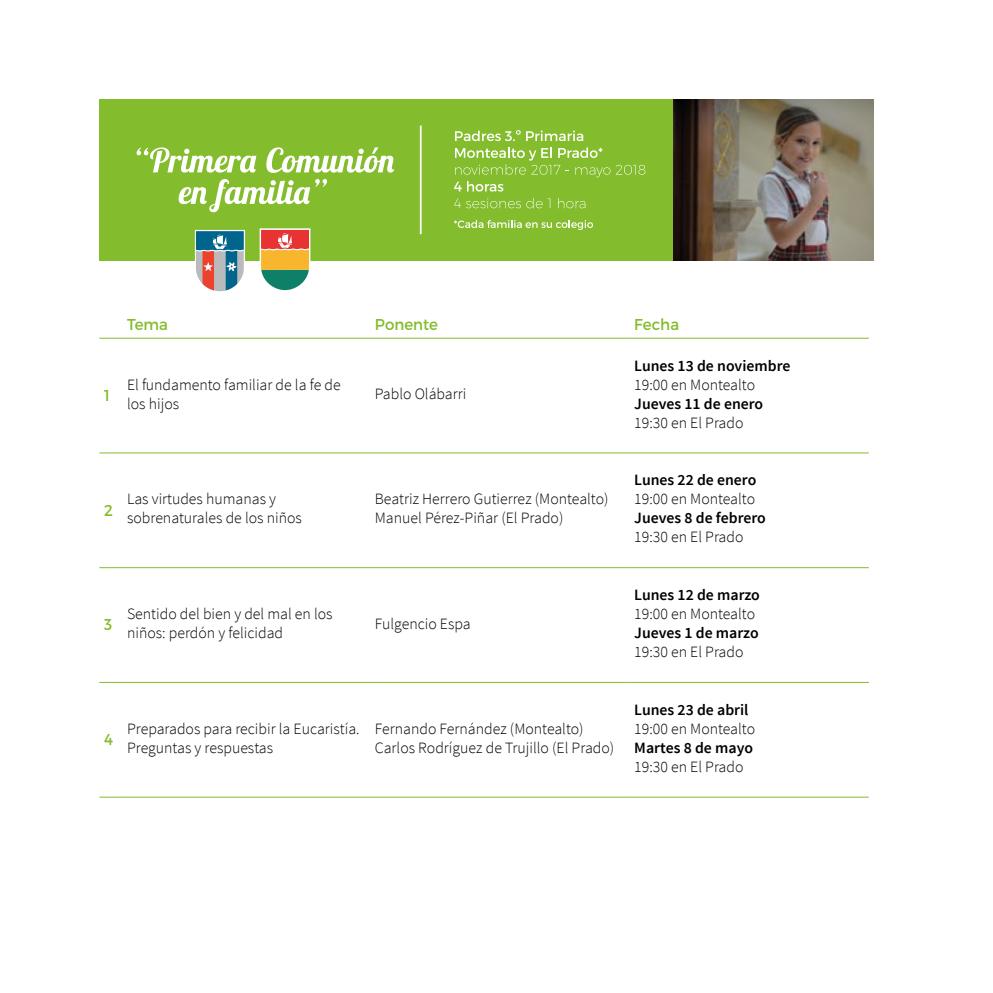
<style>
.page{position:relative;width:993px;height:993px;background:#fff}
.page>*{position:absolute;margin:0;border:0;box-sizing:border-box;transform-origin:0 0}
.t1{font:300 15.75px/18.9px "Source Sans Pro";color:#000}
.t2{font:600 15.75px "Source Sans Pro";color:#000}
.t3{font:15.75px "Montserrat";letter-spacing:.005em;color:#83bc2c;scale:.95 1}
</style>
<div class="page">
<div style="left:99px;top:99px;width:581px;height:161px;background:#83bc2c"></div>
<img style="left:673px;top:99px;width:200px;height:161px">
<hr style="left:419px;top:125px;width:2px;height:109px;background:#fff">
<svg style="left:455px;top:130px;width:65px;height:11px"></svg>
<svg style="left:526px;top:130px;width:57px;height:11px"></svg>
<svg style="left:454px;top:147px;width:191px;height:44px"></svg>
<svg style="left:454px;top:198px;width:96px;height:10px"></svg>
<svg style="left:558px;top:198px;width:27px;height:10px"></svg>
<svg style="left:454px;top:220px;width:139px;height:10px"></svg>
<svg style="left:136px;top:147px;width:120px;height:25px"></svg>
<svg style="left:266px;top:147px;width:128px;height:26px"></svg>
<svg style="left:178px;top:179px;width:149px;height:33px"></svg>
<svg style="left:99px;top:453px;width:769px;height:229px"></svg>
<svg style="left:99px;top:452px;width:23px;height:1px"></svg>
<hr style="left:122px;top:452px;width:248px;height:1px;background:#83bc2c">
<hr style="left:370px;top:452px;width:259px;height:1px;background:#83bc2c">
<hr style="left:629px;top:452px;width:239px;height:1px;background:#83bc2c">
<svg style="left:99px;top:567px;width:23px;height:1px"></svg>
<hr style="left:122px;top:567px;width:248px;height:1px;background:#83bc2c">
<hr style="left:370px;top:567px;width:259px;height:1px;background:#83bc2c">
<hr style="left:629px;top:567px;width:239px;height:1px;background:#83bc2c">
<svg style="left:99px;top:682px;width:23px;height:1px"></svg>
<hr style="left:122px;top:682px;width:248px;height:1px;background:#83bc2c">
<hr style="left:370px;top:682px;width:259px;height:1px;background:#83bc2c">
<hr style="left:629px;top:682px;width:239px;height:1px;background:#83bc2c">
<svg style="left:99px;top:796px;width:23px;height:1px"></svg>
<hr style="left:122px;top:796px;width:248px;height:1px;background:#83bc2c">
<hr style="left:370px;top:796px;width:259px;height:1px;background:#83bc2c">
<hr style="left:629px;top:796px;width:239px;height:1px;background:#83bc2c">
<svg style="left:99px;top:338px;width:23px;height:1px"></svg>
<hr style="left:122px;top:338px;width:248px;height:1px;background:#83bc2c">
<hr style="left:370px;top:338px;width:259px;height:1px;background:#83bc2c">
<hr style="left:629px;top:338px;width:239px;height:1px;background:#83bc2c">
<svg style="left:195px;top:230px;width:50px;height:62px;background:#8899a6"></svg>
<svg style="left:259px;top:228px;width:51px;height:63px;background:#bf9969"></svg>
<p class="t3" style="left:127px;top:315px;width:45px">Tema</p>
<p class="t3" style="left:375px;top:315px;width:68px">Ponente</p>
<p class="t3" style="left:634px;top:315px;width:49px">Fecha</p>
<p class="t3" style="left:104px;top:385px;width:8px">1</p>
<p class="t1" style="left:127px;top:375px;width:215px">El fundamento familiar de la fe de los hijos</p>
<p class="t1" style="left:375px;top:384px;width:93px">Pablo Olábarri</p>
<p class="t3" style="left:104px;top:500px;width:11px">2</p>
<p class="t1" style="left:127px;top:489px;width:176px">Las virtudes humanas y sobrenaturales de los niños</p>
<p class="t1" style="left:375px;top:489px;width:235px">Beatriz Herrero Gutierrez (Montealto)<br>Manuel Pérez-Piñar (El Prado)</p>
<p class="t3" style="left:104px;top:615px;width:10px">3</p>
<p class="t1" style="left:127px;top:604px;width:207px">Sentido del bien y del mal en los niños: perdón y felicidad</p>
<p class="t1" style="left:375px;top:613px;width:97px">Fulgencio Espa</p>
<p class="t3" style="left:104px;top:729px;width:11px">4</p>
<p class="t1" style="left:127px;top:719px;width:234px">Preparados para recibir la Eucaristía.<br>Preguntas y respuestas</p>
<p class="t1" style="left:375px;top:719px;width:241px">Fernando Fernández (Montealto)<br>Carlos Rodríguez de Trujillo (El Prado)</p>
<p class="t2" style="left:634px;top:355px;width:157px">Lunes 13 de noviembre</p>
<p class="t1" style="left:634px;top:375px;width:122px">19:00 en Montealto</p>
<p class="t2" style="left:634px;top:393px;width:130px">Jueves 11 de enero</p>
<p class="t1" style="left:634px;top:413px;width:111px">19:30 en El Prado</p>
<p class="t2" style="left:634px;top:470px;width:123px">Lunes 22 de enero</p>
<p class="t1" style="left:634px;top:489px;width:122px">19:00 en Montealto</p>
<p class="t2" style="left:634px;top:508px;width:133px">Jueves 8 de febrero</p>
<p class="t1" style="left:634px;top:527px;width:111px">19:30 en El Prado</p>
<p class="t2" style="left:634px;top:585px;width:127px">Lunes 12 de marzo</p>
<p class="t1" style="left:634px;top:604px;width:122px">19:00 en Montealto</p>
<p class="t2" style="left:634px;top:622px;width:126px">Jueves 1 de marzo</p>
<p class="t1" style="left:634px;top:642px;width:111px">19:30 en El Prado</p>
<p class="t2" style="left:634px;top:699px;width:116px">Lunes 23 de abril</p>
<p class="t1" style="left:634px;top:719px;width:122px">19:00 en Montealto</p>
<p class="t2" style="left:634px;top:737px;width:120px">Martes 8 de mayo</p>
<p class="t1" style="left:634px;top:756px;width:111px">19:30 en El Prado</p>
</div>
